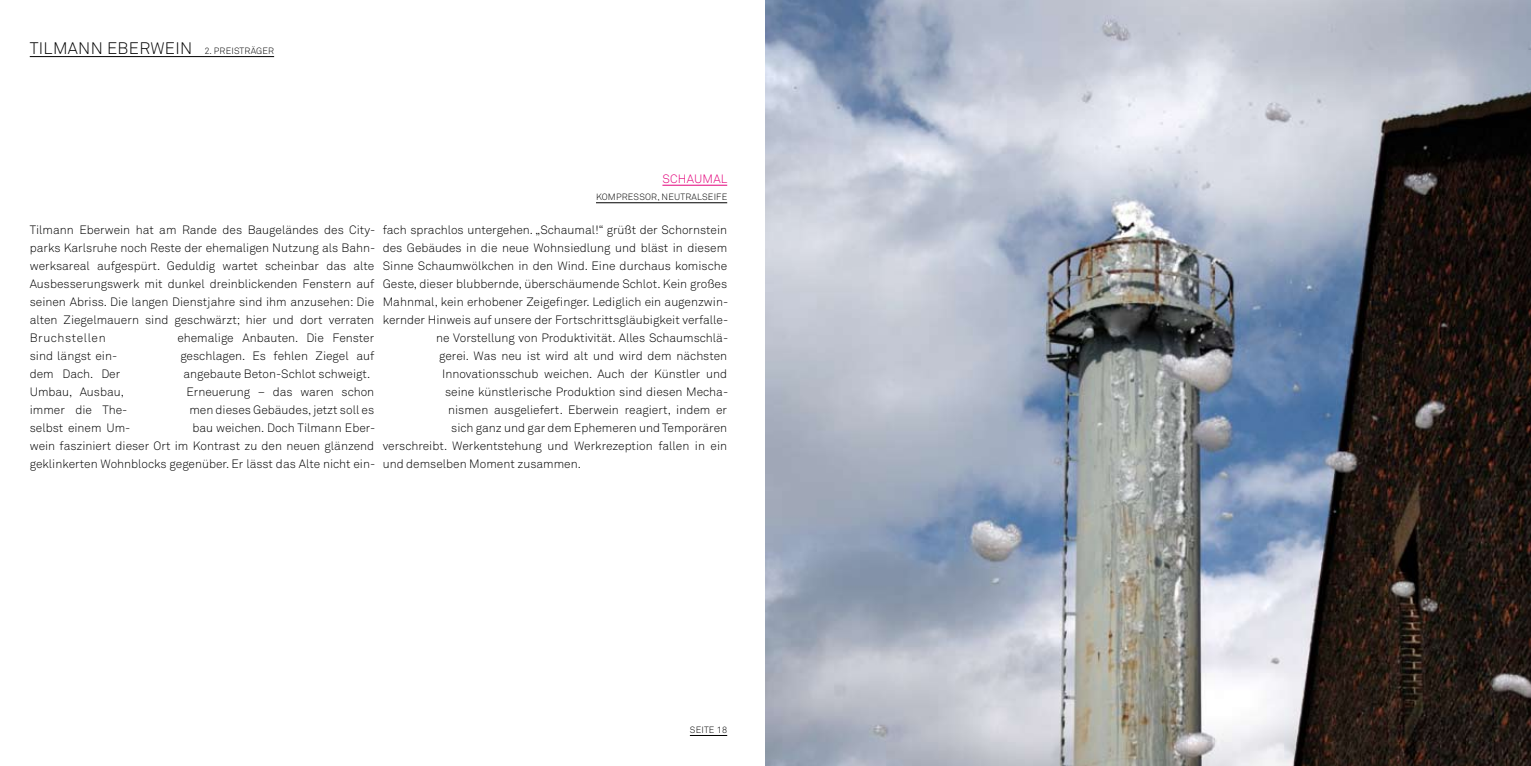
<style>
.page{position:relative;width:1531px;height:766px;background:#fff}
.page>*{position:absolute;margin:0;border:0;box-sizing:border-box;transform-origin:0 0}
.t1{font:300 16.5px "Akkurat";letter-spacing:.02em;color:#000}
.t2{font:300 12px/18px "Akkurat";color:#000;text-align:justify}
.t3{font:300 12px "Akkurat";letter-spacing:.02em;color:#e2007a}
.t4{font:300 9px "Akkurat";letter-spacing:.02em;color:#000}
.s1{font-size:9px}
</style>
<div class="page">
<hr style="left:662px;top:185px;width:65px;height:1px;background:#e2007a">
<hr style="left:596px;top:202px;width:131px;height:1px;background:#000">
<hr style="left:30px;top:56px;width:244px;height:1px;background:#000">
<hr style="left:690px;top:735px;width:37px;height:1px;background:#000">
<img style="left:765px;top:0;width:766px;height:765px">
<h1 class="t1" style="left:30px;top:38px;width:246px">Tilmann Eberwein <span class="s1">2. Preisträger</span></h1>
<p class="t3" style="left:662px;top:171px;width:67px">Schaumal</p>
<p class="t4" style="left:596px;top:192px;width:133px">Kompressor, N eutralseife</p>
<p class="t2" style="left:30px;top:221px;width:347px">Tilmann Eberwein hat am Rande des Baugeländes des City&shy;parks Karlsruhe noch Reste der ehemaligen N utzung als Bahn&shy;werksareal aufgespürt. Geduldig wartet scheinbar das alte Ausbesserungswerk mit dunkel dreinblickenden Fenstern auf seinen Abriss. Die langen Dienstjahre sind ihm anzusehen: Die alten Ziegelmauern sind geschwärzt; hier und dort verraten Bruchstellen</p>
<p class="t2" style="left:177px;top:329px;width:198px">ehemalige Anbauten. Die Fenster</p>
<p class="t2" style="left:30px;top:347px;width:89px">sind längst ein-</p>
<p class="t2" style="left:180px;top:347px;width:195px">geschlagen. Es fehlen Ziegel auf</p>
<p class="t2" style="left:30px;top:365px;width:92px">dem Dach. Der</p>
<p class="t2" style="left:183px;top:365px;width:189px">angebaute Beton-Schlot schweigt.</p>
<p class="t2" style="left:30px;top:383px;width:96px">U mbau, Ausbau,</p>
<p class="t2" style="left:186px;top:383px;width:189px">Erneuerung – das waren schon</p>
<p class="t2" style="left:30px;top:401px;width:99px">immer die The-</p>
<p class="t2" style="left:189px;top:401px;width:186px">men dieses Gebäudes, jetzt soll es</p>
<p class="t2" style="left:30px;top:419px;width:102px">selbst einem U m-</p>
<p class="t2" style="left:30px;top:419px;width:347px;text-indent:163px">bau weichen. Doch Tilmann Eber&shy;wein fasziniert dieser Ort im Kontrast zu den neuen glänzend geklinkerten Wohnblocks gegenüber. Er lässt das Alte nicht ein-</p>
<p class="t2" style="left:383px;top:221px;width:346px">fach sprachlos untergehen. „Schaumal!“ grüßt der Schornstein</p>
<p class="t2" style="left:383px;top:239px;width:346px">des Gebäudes in die neue Wohnsiedlung und bläst in diesem</p>
<p class="t2" style="left:383px;top:257px;width:346px">Sinne Schaumwölkchen in den Wind. Eine durchaus komische</p>
<p class="t2" style="left:383px;top:275px;width:346px">Geste, dieser blubbernde, überschäumende Schlot. Kein großes</p>
<p class="t2" style="left:383px;top:293px;width:347px">Mahnmal, kein erhobener Zeigefinger. Lediglich ein augenzwin-</p>
<p class="t2" style="left:383px;top:311px;width:347px">kernder H inweis auf unsere der Fortschrittsgläubigkeit verfalle-</p>
<p class="t2" style="left:436px;top:329px;width:293px">ne Vorstellung von Produktivität. Alles Schaumschlä-</p>
<p class="t2" style="left:439px;top:347px;width:289px">gerei. Was neu ist wird alt und wird dem nächsten</p>
<p class="t2" style="left:442px;top:365px;width:286px">I nnovationsschub weichen. Auch der Künstler und</p>
<p class="t2" style="left:445px;top:383px;width:284px">seine künstlerische Produktion sind diesen Mecha-</p>
<p class="t2" style="left:448px;top:401px;width:280px">nismen ausgeliefert. Eberwein reagiert, indem er</p>
<p class="t2" style="left:451px;top:419px;width:277px">sich ganz und gar dem Ephemeren und Temporären</p>
<p class="t2" style="left:383px;top:437px;width:346px">verschreibt. Werkentstehung und Werkrezeption fallen in ein</p>
<p class="t2" style="left:383px;top:455px;width:200px">und demselben Moment zusammen.</p>
<p class="t4" style="left:690px;top:724px;width:39px">Seite 18</p>
</div>
